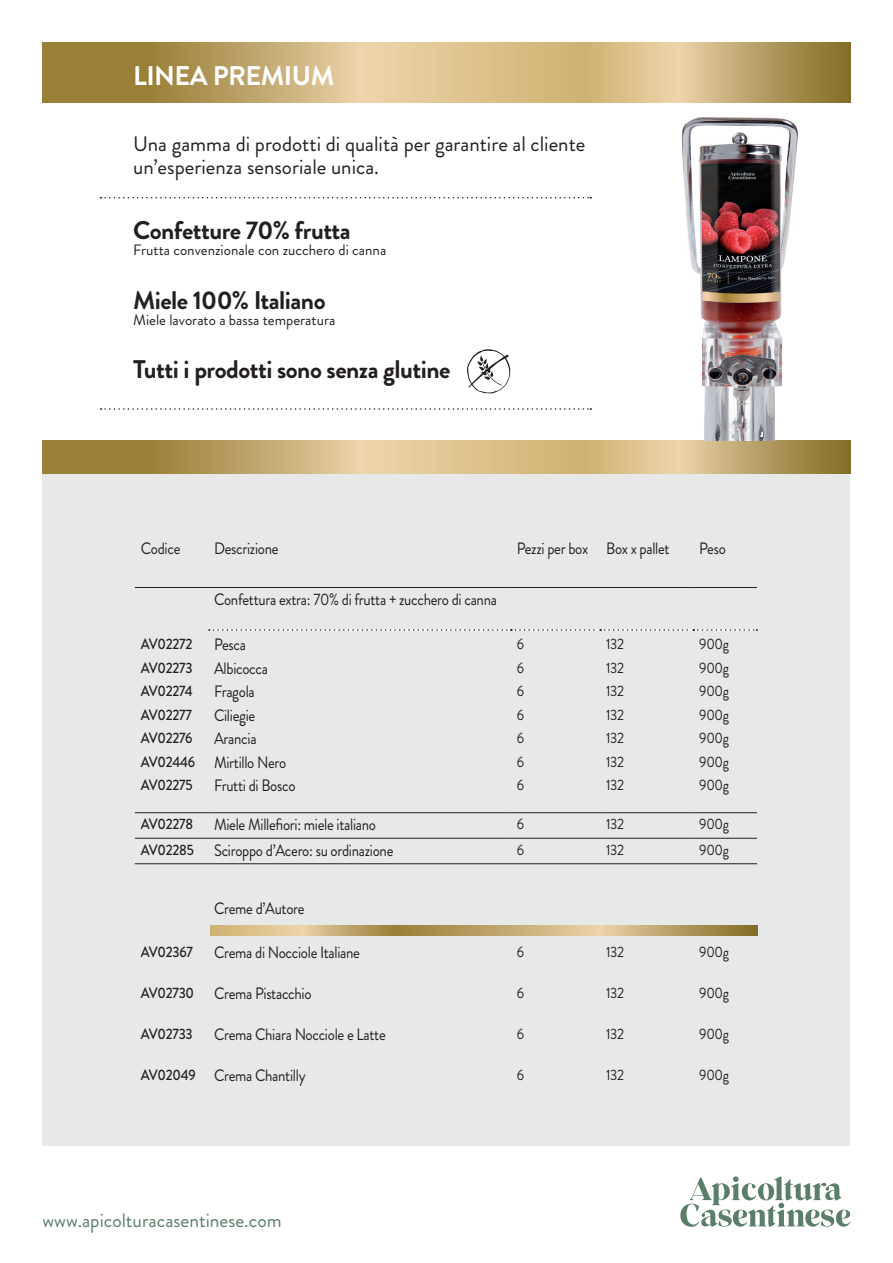
<style>
.page{position:relative;width:893px;height:1263px;background:#fff}
.page>*{position:absolute;margin:0;border:0;box-sizing:border-box;transform-origin:0 0}
.t1{font:700 27px "Brandon Grotesque";letter-spacing:-.02em;color:#fff}
.t2{font:700 25.5px "Brandon Grotesque";letter-spacing:-.02em;color:#231f20}
.t3{font:21px/22.5px "Brandon Grotesque";color:#231f20}
.t4{font:19.5px "Brandon Grotesque";color:#5a7e68}
.t5{font:16.5px "Brandon Grotesque";letter-spacing:-.02em;color:#231f20;scale:.9 1}
.t6{font:15px "Brandon Grotesque";letter-spacing:-.02em;color:#231f20;scale:.9 1}
.t7{font:15px "Brandon Grotesque";color:#231f20}
.t8{font:500 15px "Brandon Grotesque";letter-spacing:-.02em;color:#231f20;scale:.9 1}
.s1{font-weight:500;font-size:15px}
</style>
<div class="page">
<div style="left:43px;top:440px;width:807px;height:706px;background:#e7e9e9"></div>
<svg style="left:680px;top:1176px;width:171px;height:51px"></svg>
<svg style="left:43px;top:43px;width:807px;height:60px;background:#c4aa71"></svg>
<svg style="left:43px;top:440px;width:807px;height:34px;background:#c4aa71"></svg>
<hr style="left:135px;top:587px;width:73px;height:1px;background:#231f20">
<hr style="left:208px;top:587px;width:303px;height:1px;background:#231f20">
<hr style="left:511px;top:587px;width:89px;height:1px;background:#231f20">
<hr style="left:600px;top:587px;width:93px;height:1px;background:#231f20">
<hr style="left:693px;top:587px;width:64px;height:1px;background:#231f20">
<hr style="left:135px;top:812px;width:73px;height:1px;background:#231f20">
<hr style="left:208px;top:812px;width:303px;height:1px;background:#231f20">
<hr style="left:511px;top:812px;width:89px;height:1px;background:#231f20">
<hr style="left:600px;top:812px;width:93px;height:1px;background:#231f20">
<hr style="left:693px;top:812px;width:64px;height:1px;background:#231f20">
<hr style="left:135px;top:838px;width:73px;height:1px;background:#231f20">
<hr style="left:208px;top:838px;width:303px;height:1px;background:#231f20">
<hr style="left:511px;top:838px;width:89px;height:1px;background:#231f20">
<hr style="left:600px;top:838px;width:93px;height:1px;background:#231f20">
<hr style="left:693px;top:838px;width:64px;height:1px;background:#231f20">
<hr style="left:135px;top:863px;width:73px;height:1px;background:#231f20">
<hr style="left:208px;top:863px;width:303px;height:1px;background:#231f20">
<hr style="left:511px;top:863px;width:89px;height:1px;background:#231f20">
<hr style="left:600px;top:863px;width:93px;height:1px;background:#231f20">
<hr style="left:693px;top:863px;width:64px;height:1px;background:#231f20">
<svg style="left:209px;top:629px;width:548px;height:2px"></svg>
<svg style="left:210px;top:926px;width:547px;height:9px;background:#c2a870"></svg>
<img style="left:648px;top:81px;width:184px;height:359px">
<svg style="left:467px;top:349px;width:43px;height:44px"></svg>
<svg style="left:101px;top:197px;width:490px;height:1px"></svg>
<svg style="left:101px;top:408px;width:490px;height:2px"></svg>
<h1 class="t1" style="left:133px;top:57px;width:203px">LINEA PREMIUM</h1>
<p class="t3" style="left:133px;top:133px;width:454px">Una gamma di prodotti di qualità per garantire al cliente un’esperienza sensoriale unica.</p>
<h2 class="t2" style="left:133px;top:212px;width:219px">Confetture 70% frutta</h2>
<p class="t7" style="left:133px;top:240px;width:255px">Frutta convenzionale con zucchero di canna</p>
<h2 class="t2" style="left:133px;top:282px;width:194px">Miele 100% Italiano</h2>
<p class="t7" style="left:133px;top:310px;width:204px">Miele lavorato a bassa temperatura</p>
<h2 class="t2" style="left:133px;top:352px;width:319px">Tutti i prodotti sono senza glutine</h2>
<p class="t5" style="left:141px;top:537px;width:46px">Codice</p>
<p class="t5" style="left:214px;top:537px;width:73px">Descrizione</p>
<p class="t5" style="left:517px;top:537px;width:171px">Pezzi per box Box x pallet</p>
<p class="t5" style="left:699px;top:537px;width:31px">Peso</p>
<p class="t5" style="left:214px;top:588px;width:316px">Confettura extra: 70% di frutta + zucchero di canna</p>
<p class="t8" style="left:141px;top:633px;width:59px">AV02272</p>
<p class="t5" style="left:214px;top:633px;width:37px">Pesca</p>
<p class="t6" style="left:517px;top:633px;width:10px">6</p>
<p class="t6" style="left:606px;top:633px;width:22px">132</p>
<p class="t6" style="left:699px;top:633px;width:35px">900g</p>
<p class="t8" style="left:141px;top:657px;width:59px">AV02273</p>
<p class="t5" style="left:214px;top:657px;width:61px">Albicocca</p>
<p class="t6" style="left:517px;top:657px;width:10px">6</p>
<p class="t6" style="left:606px;top:657px;width:22px">132</p>
<p class="t6" style="left:699px;top:657px;width:35px">900g</p>
<p class="t8" style="left:141px;top:681px;width:59px">AV02274</p>
<p class="t5" style="left:214px;top:680px;width:47px">Fragola</p>
<p class="t6" style="left:517px;top:681px;width:10px">6</p>
<p class="t6" style="left:606px;top:681px;width:22px">132</p>
<p class="t6" style="left:699px;top:681px;width:35px">900g</p>
<p class="t8" style="left:141px;top:704px;width:58px">AV02277</p>
<p class="t5" style="left:214px;top:704px;width:47px">Ciliegie</p>
<p class="t6" style="left:517px;top:704px;width:10px">6</p>
<p class="t6" style="left:606px;top:704px;width:22px">132</p>
<p class="t6" style="left:699px;top:704px;width:35px">900g</p>
<p class="t8" style="left:141px;top:728px;width:59px">AV02276</p>
<p class="t5" style="left:214px;top:727px;width:49px">Arancia</p>
<p class="t6" style="left:517px;top:728px;width:10px">6</p>
<p class="t6" style="left:606px;top:728px;width:22px">132</p>
<p class="t6" style="left:699px;top:728px;width:35px">900g</p>
<p class="t5" style="left:141px;top:751px;width:163px"><span class="s1">AV02446</span> Mirtillo Nero</p>
<p class="t6" style="left:517px;top:751px;width:10px">6</p>
<p class="t6" style="left:606px;top:751px;width:22px">132</p>
<p class="t6" style="left:699px;top:751px;width:35px">900g</p>
<p class="t8" style="left:141px;top:775px;width:59px">AV02275</p>
<p class="t5" style="left:214px;top:774px;width:92px">Frutti di Bosco</p>
<p class="t6" style="left:517px;top:775px;width:10px">6</p>
<p class="t6" style="left:606px;top:775px;width:22px">132</p>
<p class="t6" style="left:699px;top:775px;width:35px">900g</p>
<p class="t8" style="left:141px;top:814px;width:60px">AV02278</p>
<p class="t5" style="left:214px;top:813px;width:181px">Miele Millefiori: miele italiano</p>
<p class="t6" style="left:517px;top:814px;width:10px">6</p>
<p class="t6" style="left:606px;top:814px;width:22px">132</p>
<p class="t6" style="left:699px;top:814px;width:35px">900g</p>
<p class="t5" style="left:141px;top:839px;width:282px"><span class="s1">AV02285</span> Sciroppo d’Acero: su ordinazione</p>
<p class="t6" style="left:517px;top:839px;width:10px">6</p>
<p class="t6" style="left:606px;top:839px;width:22px">132</p>
<p class="t6" style="left:699px;top:839px;width:35px">900g</p>
<p class="t5" style="left:214px;top:896px;width:102px">Creme d’Autore</p>
<p class="t8" style="left:141px;top:941px;width:59px">AV02367</p>
<p class="t5" style="left:214px;top:941px;width:164px">Crema di Nocciole Italiane</p>
<p class="t6" style="left:517px;top:941px;width:10px">6</p>
<p class="t6" style="left:606px;top:941px;width:22px">132</p>
<p class="t6" style="left:699px;top:941px;width:35px">900g</p>
<p class="t5" style="left:141px;top:982px;width:191px"><span class="s1">AV02730</span> Crema Pistacchio</p>
<p class="t6" style="left:517px;top:982px;width:10px">6</p>
<p class="t6" style="left:606px;top:982px;width:22px">132</p>
<p class="t6" style="left:699px;top:982px;width:35px">900g</p>
<p class="t8" style="left:141px;top:1023px;width:59px">AV02733</p>
<p class="t5" style="left:214px;top:1023px;width:192px">Crema Chiara Nocciole e Latte</p>
<p class="t6" style="left:517px;top:1023px;width:10px">6</p>
<p class="t6" style="left:606px;top:1023px;width:22px">132</p>
<p class="t6" style="left:699px;top:1023px;width:35px">900g</p>
<p class="t5" style="left:141px;top:1064px;width:185px"><span class="s1">AV02049</span> Crema Chantilly</p>
<p class="t6" style="left:517px;top:1064px;width:10px">6</p>
<p class="t6" style="left:606px;top:1064px;width:22px">132</p>
<p class="t6" style="left:699px;top:1064px;width:35px">900g</p>
<p class="t4" style="left:43px;top:1207px;width:241px">www.apicolturacasentinese.com</p>
</div>
